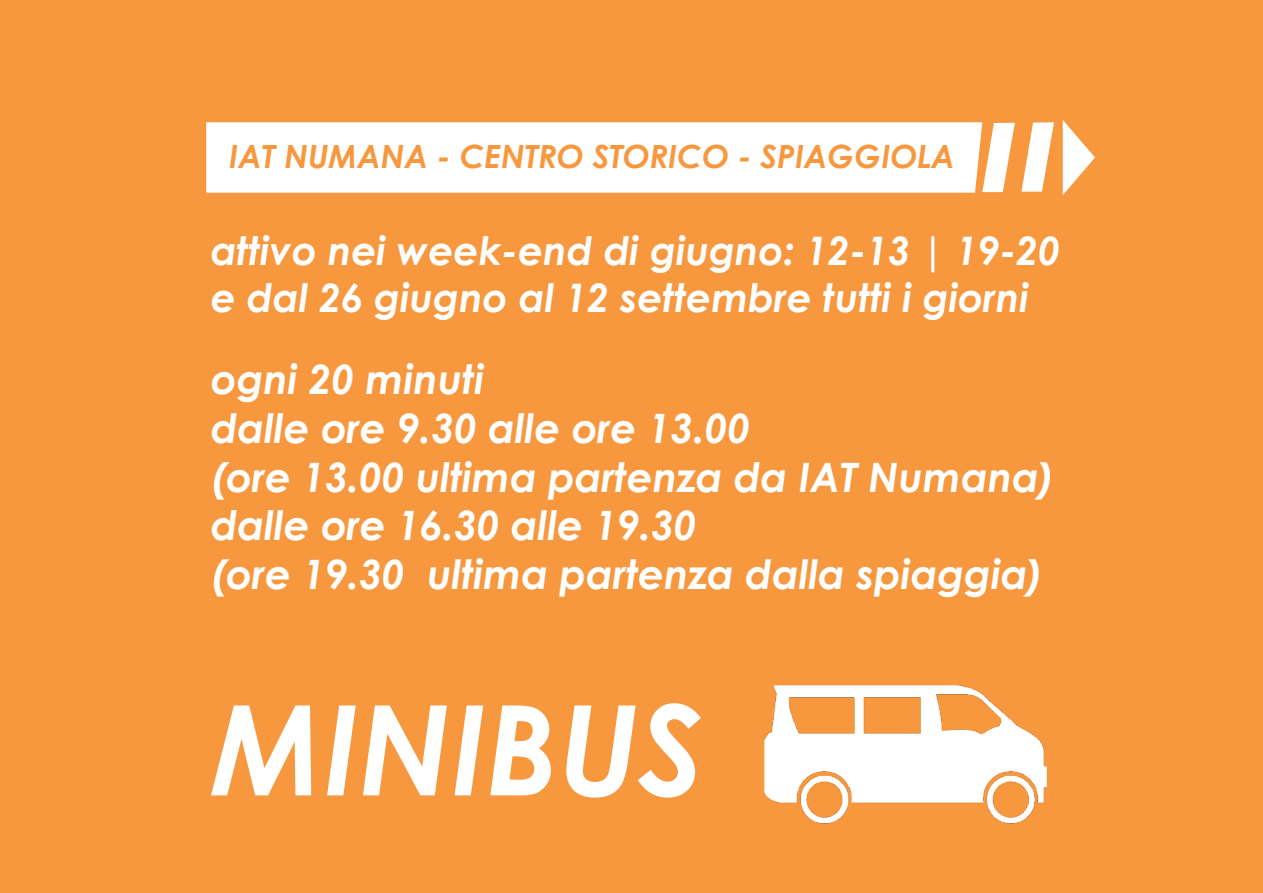
<style>
.page{position:relative;width:1263px;height:893px;background:#f7983f}
.page>*{position:absolute;margin:0;border:0;box-sizing:border-box;transform-origin:0 0}
.t1{font:italic 700 125.1px "Century Gothic";color:#fff}
.t2{font:italic 700 40.5px "Century Gothic";color:#fff}
.t3{font:italic 700 39.3px "Century Gothic";color:#fff}
.t4{font:italic 700 31.95px "Century Gothic";color:#f7983f}
</style>
<div class="page">
<img style="left:764px;top:685px;width:283px;height:139px">
<svg style="left:1062px;top:120px;width:33px;height:75px"></svg>
<div style="left:206px;top:122px;width:776px;height:71px;background:#fff"></div>
<svg style="left:1021px;top:122px;width:33px;height:70px"></svg>
<svg style="left:982px;top:123px;width:33px;height:69px"></svg>
<p class="t4" style="left:229px;top:132px;width:727px">IAT NUMANA - CENTRO STORICO - SPIAGGIOLA</p>
<p class="t3" style="left:211px;top:221px;width:851px">attivo nei week-end di giugno: 12-13 | 19-20</p>
<p class="t3" style="left:211px;top:268px;width:820px">e dal 26 giugno al 12 settembre tutti i giorni</p>
<p class="t2" style="left:211px;top:349px;width:275px">ogni 20 minuti</p>
<p class="t2" style="left:211px;top:398px;width:541px">dalle ore 9.30 alle ore 13.00</p>
<p class="t2" style="left:211px;top:446px;width:845px">(ore 13.00 ultima partenza da IAT Numana)</p>
<p class="t2" style="left:211px;top:495px;width:487px">dalle ore 16.30 alle 19.30</p>
<p class="t2" style="left:211px;top:544px;width:834px">(ore 19.30 ultima partenza dalla spiaggia)</p>
<p class="t1" style="left:211px;top:655px;width:494px">MINIBUS</p>
</div>
